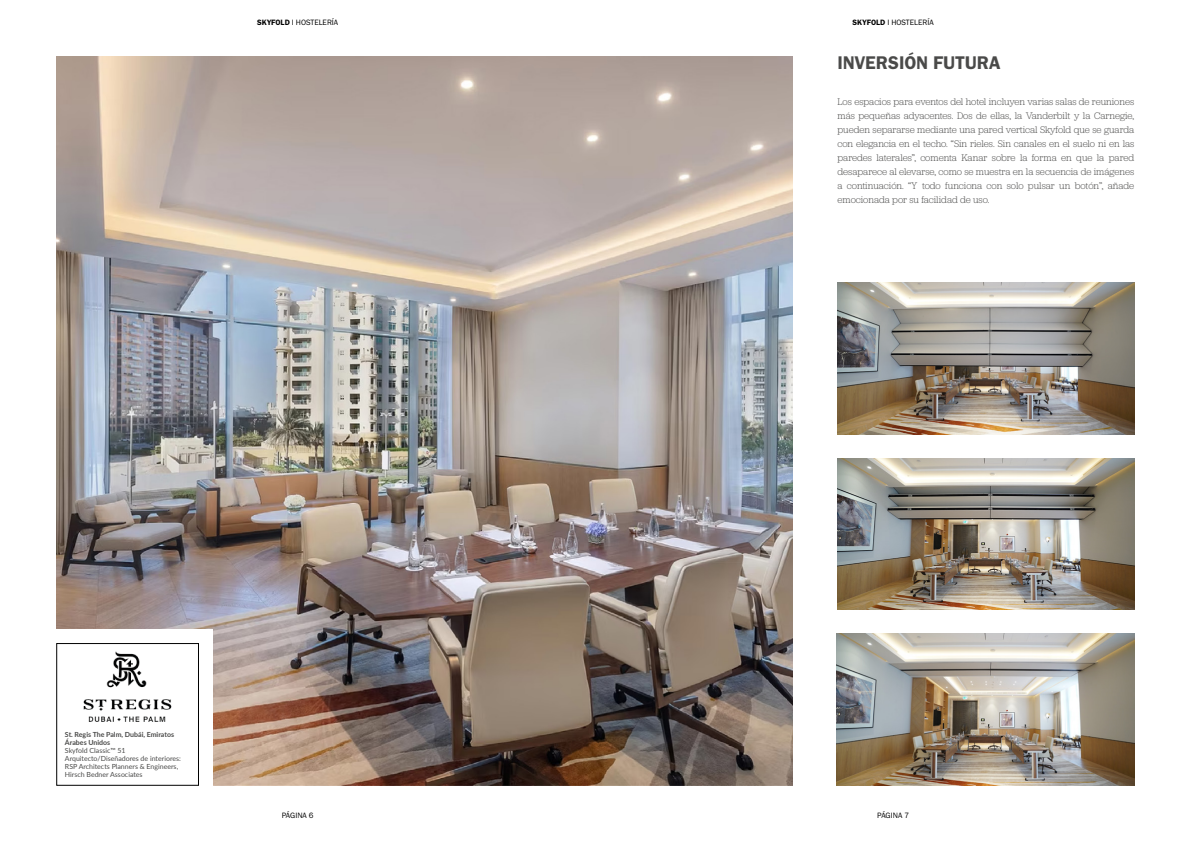
<style>
.page{position:relative;width:1191px;height:842px;background:#fff}
.page>*{position:absolute;margin:0;border:0;box-sizing:border-box;transform-origin:0 0}
.t1{font:19px "Franklin Gothic URW Dem";color:#4a4a49}
.t2{font:300 10px/14px "Jubilat";letter-spacing:-.005em;color:#4a4a49;text-align:justify}
.t3{font:8px "Franklin Gothic URW Boo";color:#000}
.t4{font:7px/8px "Lato";color:#4a4a49}
.t5{font:700 7px/8px "Lato";color:#4a4a49}
.s1{font-family:"Franklin Gothic URW Dem"}
</style>
<div class="page">
<img style="left:837px;top:458px;width:297px;height:152px">
<img style="left:837px;top:283px;width:298px;height:151px">
<img style="left:836px;top:633px;width:298px;height:152px">
<img style="left:57px;top:57px;width:735px;height:728px">
<div style="left:43px;top:629px;width:170px;height:170px;background:#fff"></div>
<img style="left:83px;top:651px;width:89px;height:71px">
<div style="left:56px;top:643px;width:143px;height:143px;border:1px solid #000"></div>
<p class="t3" style="left:257px;top:18px;width:83px"><span class="s1">SKYFOLD</span> I HOSTELERÍA</p>
<p class="t3" style="left:852px;top:18px;width:83px"><span class="s1">SKYFOLD</span> I HOSTELERÍA</p>
<h1 class="t1" style="left:837px;top:51px;width:165px">INVERSIÓN FUTURA</h1>
<p class="t2" style="left:837px;top:94px;width:298px">Los espacios para eventos del hotel incluyen varias salas de reuniones más pequeñas adyacentes. Dos de ellas, la Vanderbilt y la Carnegie, pueden separarse mediante una pared vertical Skyfold que se guarda con elegancia en el techo. “Sin rieles. Sin canales en el suelo ni en las paredes laterales”, comenta Kanar sobre la forma en que la pared desaparece al elevarse, como se muestra en la secuencia de imágenes a continuación. “Y todo funciona con solo pulsar un botón”, añade emocionada por su facilidad de uso.</p>
<p class="t5" style="left:65px;top:730px;width:111px">St. Regis The Palm, Dubái, Emiratos<br>Árabes Unidos</p>
<p class="t4" style="left:65px;top:746px;width:117px">Skyfold Classic™ 51<br>Arquitecto/Diseñadores de interiores:<br>RSP Architects Planners &amp; Engineers,<br>Hirsch Bedner Associates</p>
<p class="t3" style="left:282px;top:810px;width:33px">PÁGINA 6</p>
<p class="t3" style="left:877px;top:810px;width:33px">PÁGINA 7</p>
</div>
